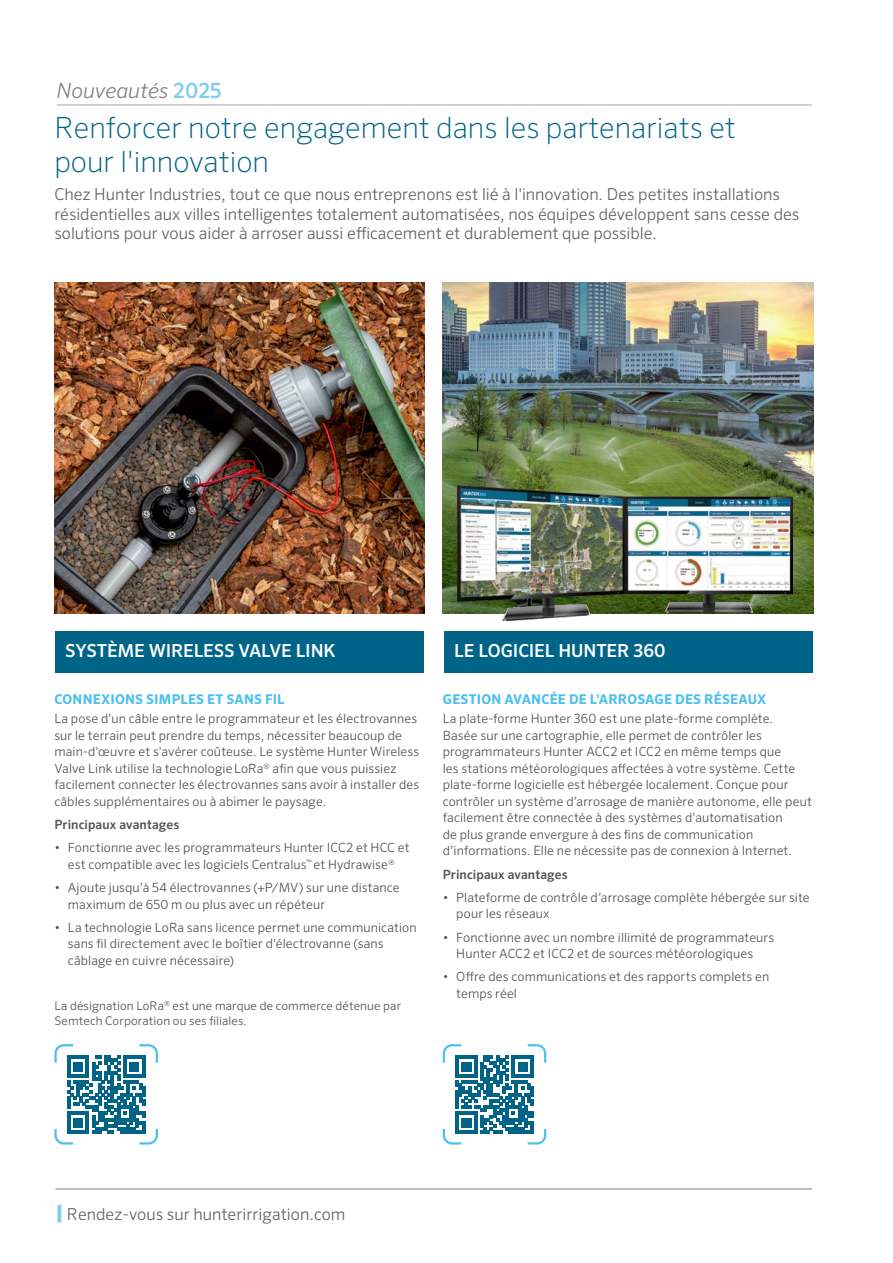
<style>
.page{position:relative;width:893px;height:1263px;background:#fff}
.page>*{position:absolute;margin:0;border:0;box-sizing:border-box;transform-origin:0 0}
.t1{font:200 29.25px/34.5px "Sero Pro";color:#006488}
.t2{font:italic 300 21px "Sero Pro";color:#808285}
.t3{font:500 18px "Sero Pro";letter-spacing:-.01em;color:#fff}
.t4{font:300 16.5px/19.5px "Sero Pro";letter-spacing:-.005em;color:#636466}
.t5{font:700 13.5px "Sero Pro";letter-spacing:.015em;color:#4cc0ef}
.t6{font:300 12.75px/16.5px "Sero Pro";letter-spacing:.01em;color:#515254}
.t7{font:500 12.75px "Sero Pro";letter-spacing:.01em;color:#515254}
.t8{font:300 12px/15px "Sero Pro";letter-spacing:.01em;color:#515254}
.s1{font-weight:500;font-style:normal;color:#81cdf2}
.s2{font-weight:900;font-size:19.5px;color:#81cdf2}
</style>
<div class="page">
<hr style="left:57px;top:105px;width:755px;height:1px;background:#a7a9ac">
<hr style="left:55px;top:1188px;width:757px;height:2px;background:#a7a9ac">
<img style="left:54px;top:283px;width:371px;height:330px">
<img style="left:443px;top:283px;width:370px;height:330px">
<div style="left:55px;top:631px;width:369px;height:42px;background:#006488"></div>
<div style="left:444px;top:631px;width:369px;height:42px;background:#006488"></div>
<svg style="left:54px;top:1044px;width:104px;height:100px"></svg>
<svg style="left:443px;top:1044px;width:103px;height:100px"></svg>
<img style="left:457px;top:486px;width:336px;height:134px">
<h2 class="t2" style="left:57px;top:78px;width:167px">Nouveautés <span class="s1">2025</span></h2>
<h1 class="t1" style="left:54px;top:110px;width:683px">Renforcer notre engagement dans les partenariats et pour l'innovation</h1>
<p class="t4" style="left:54px;top:185px;width:746px">Chez Hunter Industries, tout ce que nous entreprenons est lié à l'innovation. Des petites installations résidentielles aux villes intelligentes totalement automatisées, nos équipes développent sans cesse des solutions pour vous aider à arroser aussi efficacement et durablement que possible.</p>
<h3 class="t3" style="left:65px;top:640px;width:272px">SYSTÈME WIRELESS VALVE LINK</h3>
<h3 class="t3" style="left:454px;top:640px;width:213px">LE LOGICIEL HUNTER 360</h3>
<p class="t5" style="left:54px;top:690px;width:232px">CONNEXIONS SIMPLES ET SANS FIL</p>
<p class="t6" style="left:54px;top:710px;width:366px">La pose d'un câble entre le programmateur et les électrovannes sur le terrain peut prendre du temps, nécessiter beaucoup de main-d'œuvre et s'avérer coûteuse. Le système Hunter Wireless Valve Link utilise la technologieLoRa<sup>®</sup> afin que vous puissiez facilement connecter les électrovannes sans avoir à installer des câbles supplémentaires ou à abimer le paysage.</p>
<p class="t7" style="left:54px;top:817px;width:126px">Principaux avantages</p>
<p class="t6" style="left:54px;top:839px;width:357px;text-align:center">• Fonctionne avec les programmateurs Hunter ICC2 et HCC et est compatible avec les logiciels Centralus<sup>™</sup> et Hydrawise<sup>®</sup></p>
<p class="t6" style="left:68px;top:879px;width:333px;text-indent:-14px">• Ajoute jusqu’à 54 électrovannes (+P/MV) sur une distance maximum de 650 m ou plus avec un répéteur</p>
<p class="t6" style="left:68px;top:919px;width:350px;text-indent:-14px">• La technologie LoRa sans licence permet une communication sans fil directement avec le boîtier d'électrovanne (sans câblage en cuivre nécessaire)</p>
<p class="t8" style="left:54px;top:998px;width:348px">La désignation LoRa<sup>®</sup> est une marque de commerce détenue par<br>Semtech Corporation ou ses filiales.</p>
<p class="t5" style="left:443px;top:690px;width:325px">GESTION AVANCÉE DE L'ARROSAGE DES RÉSEAUX</p>
<p class="t6" style="left:443px;top:710px;width:371px">La plate-forme Hunter 360 est une plate-forme complète.<br>Basée sur une cartographie, elle permet de contrôler les programmateurs Hunter ACC2 et ICC2 en même temps que<br>les stations météorologiques affectées à votre système. Cette plate-forme logicielle est hébergée localement. Conçue pour contrôler un système d’arrosage de manière autonome, elle peut facilement être connectée à des systèmes d'automatisation<br>de plus grande envergure à des fins de communication d’informations. Elle ne nécessite pas de connexion à Internet.</p>
<p class="t7" style="left:443px;top:866px;width:126px">Principaux avantages</p>
<p class="t6" style="left:456px;top:889px;width:355px;text-indent:-14px">• Plateforme de contrôle d’arrosage complète hébergée sur site pour les réseaux</p>
<p class="t6" style="left:443px;top:929px;width:333px;text-align:center">• Fonctionne avec un nombre illimité de programmateurs<br>Hunter ACC2 et ICC2 et de sources météorologiques</p>
<p class="t6" style="left:456px;top:968px;width:314px;text-indent:-14px">• Offre des communications et des rapports complets en temps réel</p>
<p class="t4" style="left:55px;top:1204px;width:291px"><span class="s2">|</span> Rendez-vous sur hunterirrigation.com</p>
</div>
